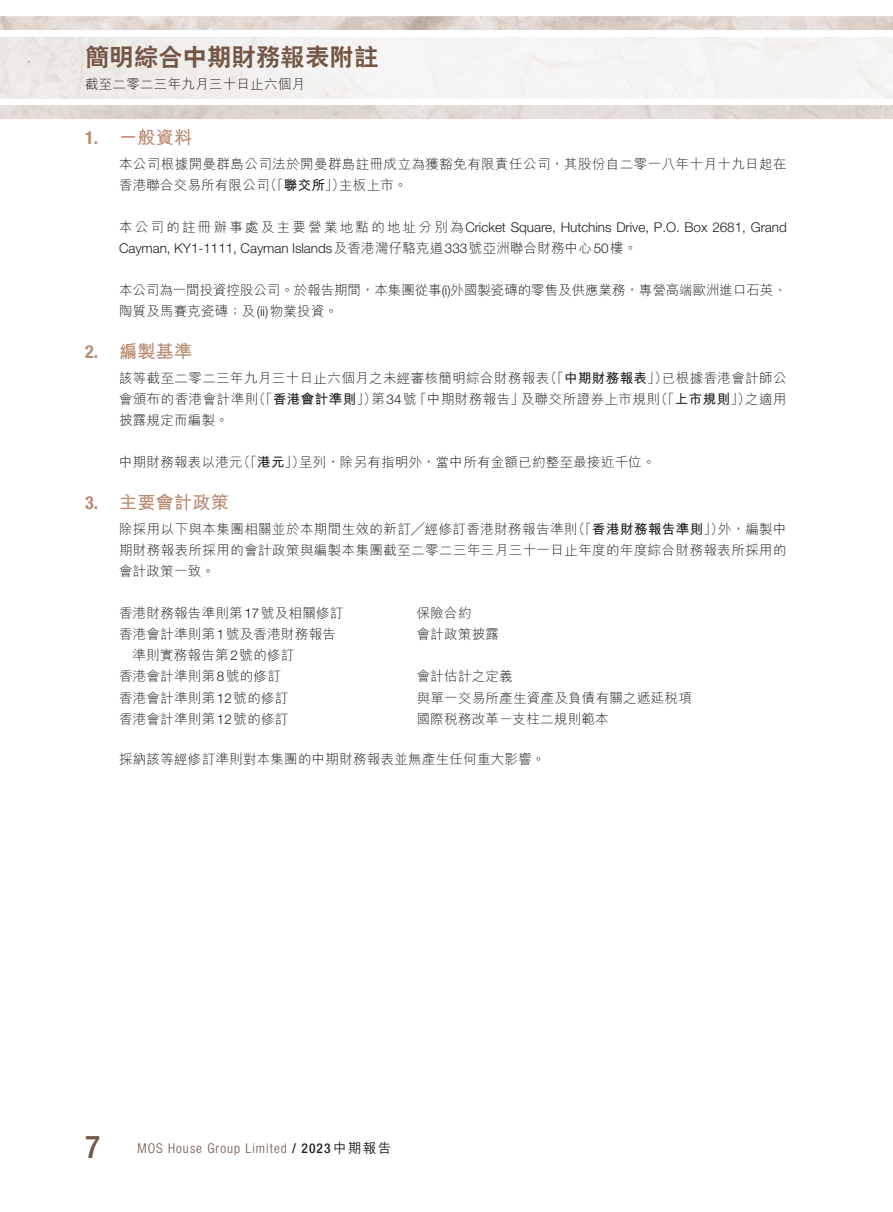
<style>
.page{position:relative;width:893px;height:1212px;background:#fff}
.page>*{position:absolute;margin:0;border:0;box-sizing:border-box;transform-origin:0 0}
.t1{font:500 condensed 31.5px "Helvetica Neue LT Std";color:#735645}
.t2{font:800 24px "C Hei 2 HK";letter-spacing:.02em;color:#735645}
._01_H1{font:700 18px "M Hei HK";letter-spacing:.02em;color:#b88b73}
._01_H1-2{font:700 condensed 18px "Helvetica Neue LT Std";color:#b88b73}
._00_txt{font:300 13.5px/21px "M Hei HK";letter-spacing:.03em;color:#231f20}
._50_Table_txt{font:300 13.5px "M Hei HK";letter-spacing:.02em;color:#231f20}
._00_txt-2{font:300 13.5px/21px "Helvetica Neue LT Std";letter-spacing:-.005em;color:#231f20}
._00_txt-3{font:300 13.5px/21px "M Hei HK";letter-spacing:-.005em;color:#231f20}
._00_txt-4{font:700 13.5px "M Hei HK";letter-spacing:.03em;color:#231f20}
.t3{font:300 condensed 13.5px "Helvetica Neue LT Std";letter-spacing:.075em;color:#735645}
.s1{font-weight:700}
.s2{font-family:"M Hei HK"}
.s3{font-family:"Helvetica Neue LT Std"}
.s4{font-weight:300}
.s5{font-weight:500;color:#231f20}
.s6{font-family:"M Hei HK";font-weight:500;font-stretch:normal;color:#231f20}
</style>
<div class="page">
<img style="left:0;top:16px;width:893px;height:103px">
<p class="t2" style="left:85px;top:44px;width:295px">簡明綜合中期財務報表附註</p>
<p class="_00_txt" style="left:85px;top:73px;width:222px">截至二零二三年九月三十日止六個月</p>
<p class="_01_H1" style="left:119px;top:124px;width:75px">一般資料</p>
<p class="_01_H1-2" style="left:85px;top:126px;width:14px">1.</p>
<p class="_01_H1-2" style="left:85px;top:341px;width:14px">2.</p>
<p class="_01_H1-2" style="left:85px;top:492px;width:14px">3.</p>
<p class="_00_txt" style="left:339px;top:153px;width:449px;text-indent:-220px">本公司根據開曼群島公司法於開曼群島註冊成立為獲豁免有限責任公司，其股份自二零一八年十月十九日起在主板上市。</p>
<p class="_00_txt" style="left:264px;top:174px;width:83px">（「<span class="s1">聯交所</span>」）</p>
<p class="_00_txt" style="left:119px;top:174px;width:152px">香港聯合交易所有限公司</p>
<p class="_00_txt-2" style="left:119px;top:216px;width:669px"><span class="s2">本公司的註冊辦事處及主要營業地點的地址分別為</span>Cricket Square, Hutchins Drive, P O. . Box 2681, Grand<br>Cayman, KY1-1111, Cayman Islands<span class="s2">及香港灣仔駱克道</span> 333<span class="s2">號亞洲聯合財務中心</span>50<span class="s2">樓。</span></p>
<p class="_00_txt-3" style="left:119px;top:279px;width:669px">本公司為一間投資控股公司。於報告期間，本集團從事 <span class="s3">)i(</span> 外國製瓷磚的零售及供應業務，專營高端歐洲進口石英、陶質及馬賽克瓷磚；及 <span class="s3">)i i(</span> 物業投資。</p>
<p class="_01_H1" style="left:119px;top:338px;width:75px">編製基準</p>
<p class="_00_txt" style="left:662px;top:367px;width:126px">已根據香港會計師公</p>
<p class="_00_txt-4" style="left:544px;top:368px;width:125px"><span class="s4">（「</span>中期財務報表<span class="s4">」）</span></p>
<p class="_00_txt" style="left:119px;top:367px;width:432px">該等截至二零二三年九月三十日止六個月之未經審核簡明綜合財務報表</p>
<p class="_00_txt-4" style="left:253px;top:389px;width:126px"><span class="s4">（「</span>香港會計準則<span class="s4">」）</span></p>
<p class="_00_txt" style="left:654px;top:388px;width:98px">（「<span class="s1">上市規則</span>」）</p>
<p class="_00_txt" style="left:119px;top:388px;width:141px">會頒布的香港會計準則披露規定而編製。</p>
<p class="_00_txt" style="left:371px;top:388px;width:47px">第<span class="s3">34</span>號</p>
<p class="_00_txt" style="left:413px;top:388px;width:112px">「中期財務報告」</p>
<p class="_00_txt" style="left:521px;top:388px;width:141px">及聯交所證券上市規則</p>
<p class="_00_txt" style="left:745px;top:388px;width:43px">之適用</p>
<p class="_00_txt" style="left:237px;top:451px;width:69px">（「<span class="s1">港元</span>」）</p>
<p class="_00_txt" style="left:119px;top:451px;width:125px">中期財務報表以港元</p>
<p class="_01_H1" style="left:119px;top:489px;width:111px">主要會計政策</p>
<p class="_00_txt" style="left:299px;top:451px;width:358px">呈列，除另有指明外，當中所有金額已約整至最接近千位。</p>
<p class="_00_txt" style="left:119px;top:519px;width:669px">除採用以下與本集團相關並於本期間生效的新訂╱經修訂香港財務報告準則<br>期財務報表所採用的會計政策與編製本集團截至二零二三年三月三十一日止年度的年度綜合財務報表所採用的會計政策一致。</p>
<p class="_50_Table_txt" style="left:417px;top:607px;width:56px">保險合約</p>
<p class="_00_txt-4" style="left:572px;top:520px;width:153px"><span class="s4">（「</span>香港財務報告準則<span class="s4">」）</span></p>
<p class="_00_txt" style="left:718px;top:519px;width:70px">外，編製中</p>
<p class="_50_Table_txt" style="left:119px;top:607px;width:226px">香港財務報告準則第<span class="s3">17</span>號及相關修訂</p>
<p class="_50_Table_txt" style="left:119px;top:628px;width:218px">香港會計準則第<span class="s3">1</span>號及香港財務報告</p>
<p class="_50_Table_txt" style="left:133px;top:649px;width:163px">準則實務報告第<span class="s3">2</span>號的修訂</p>
<p class="_50_Table_txt" style="left:417px;top:628px;width:84px">會計政策披露</p>
<p class="_50_Table_txt" style="left:417px;top:670px;width:98px">會計估計之定義</p>
<p class="_50_Table_txt" style="left:119px;top:670px;width:163px">香港會計準則第<span class="s3">8</span>號的修訂</p>
<p class="_50_Table_txt" style="left:119px;top:691px;width:171px">香港會計準則第<span class="s3">12</span>號的修訂</p>
<p class="_50_Table_txt" style="left:417px;top:691px;width:277px">與單一交易所產生資產及負債有關之遞延稅項</p>
<p class="_50_Table_txt" style="left:119px;top:712px;width:171px">香港會計準則第<span class="s3">12</span>號的修訂</p>
<p class="_00_txt" style="left:119px;top:748px;width:428px">採納該等經修訂準則對本集團的中期財務報表並無產生任何重大影響。</p>
<p class="_50_Table_txt" style="left:417px;top:712px;width:193px">國際稅務改革－支柱二規則範本</p>
<p class="t1" style="left:85px;top:1128px;width:17px">7</p>
<p class="t3" style="left:137px;top:1140px;width:255px">MOS House Group Limited <span class="s5">/ 2023</span><span class="s6">中期報告</span></p>
</div>
